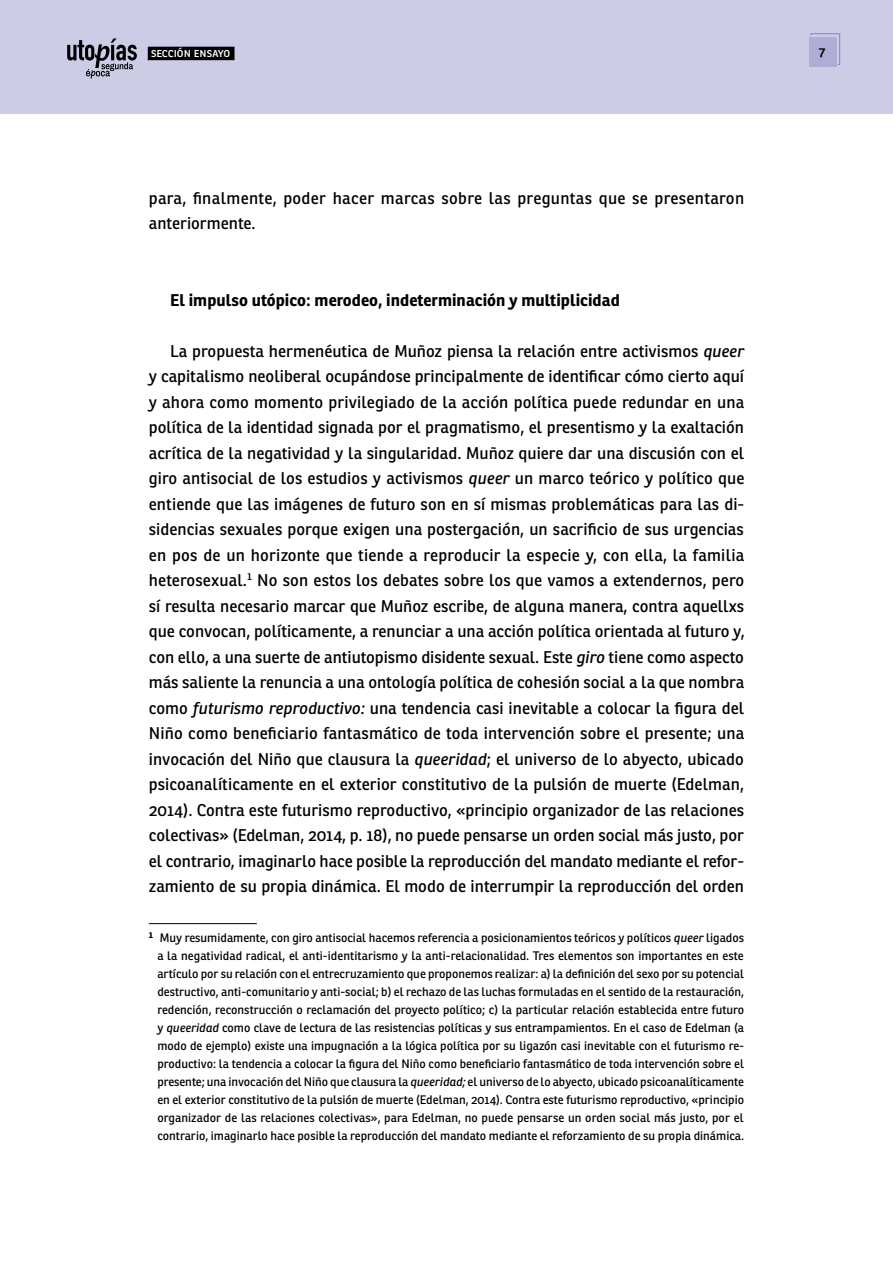
<style>
.page{position:relative;width:893px;height:1263px;background:#fff}
.page>*{position:absolute;margin:0;border:0;box-sizing:border-box;transform-origin:0 0}
.t1{font:16.5px/25.5px "Ronnia";color:#000;text-align:justify}
.t2{font:16.5px/25.5px "Ronnia";letter-spacing:.02em;color:#000}
.t3{font:700 16.5px "Ronnia";color:#000}
.t4{font:600 13.2px "Ronnia";color:#000}
.t5{font:12px/18px "Ronnia";color:#000;text-align:justify}
.t6{font:12px "Ronnia";color:#fff}
.s1{font-style:italic}
</style>
<div class="page">
<div style="left:0;top:0;width:893px;height:113px;background:#cccce6"></div>
<div style="left:809px;top:38px;width:27px;height:29px;background:#adadd6"></div>
<svg style="left:810px;top:33px;width:30px;height:32px"></svg>
<svg style="left:67px;top:38px;width:70px;height:41px"></svg>
<div style="left:148px;top:47px;width:86px;height:13px;background:#000"></div>
<hr style="left:149px;top:923px;width:108px;height:1px;background:#000">
<p class="t6" style="left:151px;top:46px;width:81px">sección ensayo</p>
<p class="t4" style="left:819px;top:44px;width:8px">7</p>
<p class="t2" style="left:149px;top:185px;width:597px">para, finalmente, poder hacer marcas sobre las preguntas que se presentaron anteriormente.</p>
<p class="t3" style="left:170px;top:289px;width:451px">El impulso utópico: merodeo, indeterminación y multiplicidad</p>
<p class="t1" style="left:149px;top:338px;width:597px;text-indent:21px">La propuesta hermenéutica de Muñoz piensa la relación entre activismos <span class="s1">queer </span>y capitalismo neoliberal ocupándose principalmente de identificar cómo cierto aquí y ahora como momento privilegiado de la acción política puede redundar en una política de la identidad signada por el pragmatismo, el presentismo y la exaltación acrítica de la negatividad y la singularidad. Muñoz quiere dar una discusión con el giro antisocial de los estudios y activismos <span class="s1">queer</span> un marco teórico y político que entiende que las imágenes de futuro son en sí mismas problemáticas para las di&shy;sidencias sexuales porque exigen una postergación, un sacrificio de sus urgencias en pos de un horizonte que tiende a reproducir la especie y, con ella, la familia heterosexual.<sup>1</sup> No son estos los debates sobre los que vamos a extendernos, pero sí resulta necesario marcar que Muñoz escribe, de alguna manera, contra aquellxs que convocan, políticamente, a renunciar a una acción política orientada al futuro y, con ello, a una suerte de antiutopismo disidente sexual. Este <span class="s1">giro</span> tiene como aspecto más saliente la renuncia a una ontología política de cohesión social a la que nombra como <span class="s1">futurismo reproductivo:</span> una tendencia casi inevitable a colocar la figura del Niño como beneficiario fantasmático de toda intervención sobre el presente; una invocación del Niño que clausura la <span class="s1">queeridad</span>; el universo de lo abyecto, ubicado psicoanalíticamente en el exterior constitutivo de la pulsión de muerte (Edelman, 2014). Contra este futurismo reproductivo, «principio organizador de las relaciones colectivas» (Edelman, 2014, p. 18), no puede pensarse un orden social más justo, por el contrario, imaginarlo hace posible la reproducción del mandato mediante el refor&shy;zamiento de su propia dinámica. El modo de interrumpir la reproducción del orden</p>
<p class="t5" style="left:157px;top:928px;width:588px;text-indent:-9px"><sup>1</sup> Muy resumidamente, con giro antisocial hacemos referencia a posicionamientos teóricos y políticos <span class="s1">queer</span> ligados a la negatividad radical, el anti-identitarismo y la anti-relacionalidad. Tres elementos son importantes en este artículo por su relación con el entrecruzamiento que proponemos realizar: a) la definición del sexo por su potencial destructivo, anti-comunitario y anti-social; b) el rechazo de las luchas formuladas en el sentido de la restauración, redención, reconstrucción o reclamación del proyecto político; c) la particular relación establecida entre futuro y <span class="s1">queeridad</span> como clave de lectura de las resistencias políticas y sus entrampamientos. En el caso de Edelman (a modo de ejemplo) existe una impugnación a la lógica política por su ligazón casi inevitable con el futurismo re&shy;productivo: la tendencia a colocar la figura del Niño como beneficiario fantasmático de toda intervención sobre el presente; una invocación del Niño que clausura la <span class="s1">queeridad;</span> el universo de lo abyecto, ubicado psicoanalíticamente en el exterior constitutivo de la pulsión de muerte (Edelman, 2014). Contra este futurismo reproductivo, «principio organizador de las relaciones colectivas», para Edelman, no puede pensarse un orden social más justo, por el contrario, imaginarlo hace posible la reproducción del mandato mediante el reforzamiento de su propia dinámica.</p>
</div>
